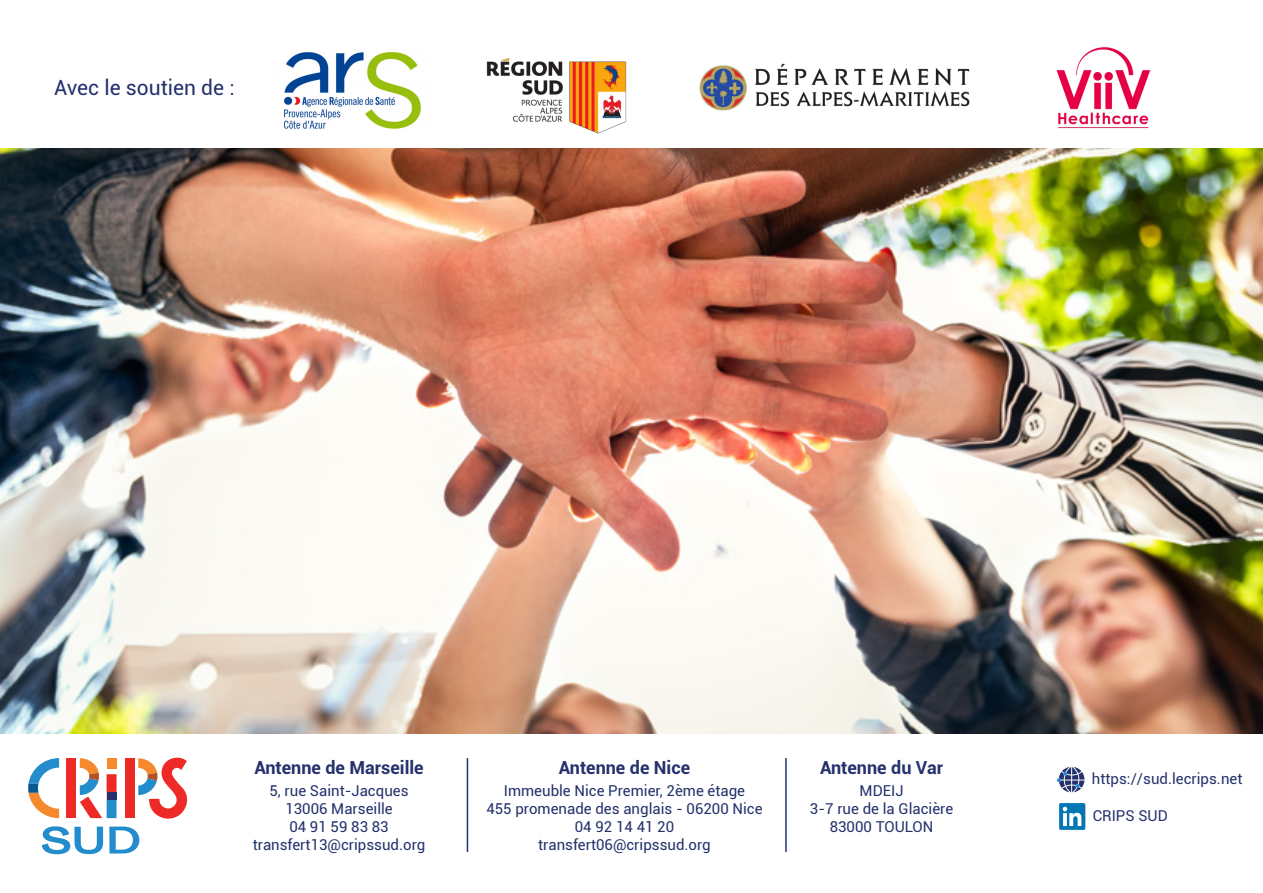
<style>
.page{position:relative;width:1263px;height:893px;background:#fff}
.page>*{position:absolute;margin:0;border:0;box-sizing:border-box;transform-origin:0 0}
.t1{font:21px "Roboto";color:#24316c}
.t2{font:700 18px "Roboto";color:#24316c}
.t3{font:15px "Roboto";color:#24316c}
</style>
<div class="page">
<svg style="left:42px;top:826px;width:61px;height:28px"></svg>
<svg style="left:109px;top:826px;width:30px;height:27px"></svg>
<div style="left:66px;top:758px;width:10px;height:60px;background:#ee2a27"></div>
<div style="left:125px;top:758px;width:10px;height:60px;background:#ee2a27"></div>
<svg style="left:80px;top:758px;width:37px;height:60px"></svg>
<svg style="left:138px;top:758px;width:50px;height:61px"></svg>
<svg style="left:28px;top:758px;width:31px;height:60px"></svg>
<svg style="left:1057px;top:767px;width:27px;height:25px"></svg>
<img style="left:1059px;top:803px;width:26px;height:27px">
<hr style="left:467px;top:758px;width:1px;height:94px;background:#24316c">
<img style="left:0;top:149px;width:1263px;height:584px">
<hr style="left:785px;top:758px;width:2px;height:94px;background:#24316c">
<img style="left:284px;top:52px;width:137px;height:77px">
<img style="left:486px;top:58px;width:141px;height:76px">
<img style="left:699px;top:63px;width:271px;height:48px">
<img style="left:1057px;top:47px;width:93px;height:82px">
<p class="t1" style="left:54px;top:73px;width:182px">Avec le soutien de :</p>
<p class="t2" style="left:254px;top:754px;width:171px">Antenne de Marseille</p>
<p class="t3" style="left:269px;top:780px;width:141px">5, rue Saint-Jacques</p>
<p class="t3" style="left:285px;top:798px;width:109px">13006 Marseille</p>
<p class="t3" style="left:289px;top:816px;width:101px">04 91 59 83 83</p>
<p class="t3" style="left:253px;top:834px;width:174px">transfert13@cripssud.org</p>
<p class="t2" style="left:559px;top:754px;width:133px">Antenne de Nice</p>
<p class="t3" style="left:504px;top:780px;width:243px">Immeuble Nice Premier, 2ème étage</p>
<p class="t3" style="left:486px;top:798px;width:278px">455 promenade des anglais - 06200 Nice</p>
<p class="t3" style="left:575px;top:816px;width:101px">04 92 14 41 20</p>
<p class="t3" style="left:538px;top:834px;width:174px">transfert06@cripssud.org</p>
<p class="t2" style="left:820px;top:754px;width:124px">Antenne du Var</p>
<p class="t3" style="left:860px;top:780px;width:45px">MDEIJ</p>
<p class="t3" style="left:810px;top:798px;width:145px">3-7 rue de la Glacière</p>
<p class="t3" style="left:830px;top:816px;width:105px">83000 TOULON</p>
<p class="t3" style="left:1092px;top:768px;width:152px">https://sud.lecrips.net</p>
<p class="t3" style="left:1093px;top:805px;width:77px">CRIPS SUD</p>
</div>
